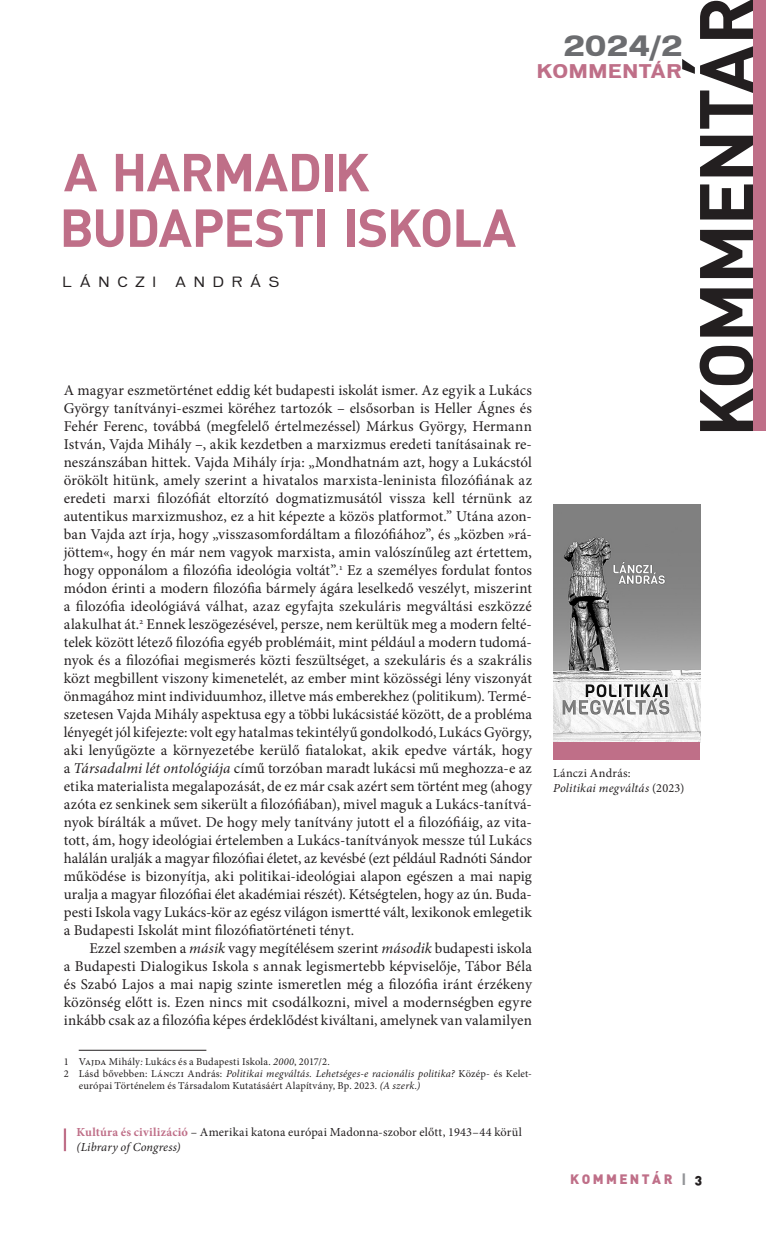
<style>
.page{position:relative;width:766px;height:1234px;background:#fff}
.page>*{position:absolute;margin:0;border:0;box-sizing:border-box;transform-origin:0 0}
._00_-_rovatfej{font:700 74.7px "DIN Alt PFL";letter-spacing:.015em;color:#231f20}
._01_-_főcím{font:700 52.5px/55.5px "DINPFL";letter-spacing:.015em;color:#bf6f88}
._01_-_főcím-2{font:700 26.7px "Vonnes PFL";color:#6c6d70}
._01_-_főcím-3{font:700 18px "Vonnes PFL";letter-spacing:.065em;color:#bf6f88}
._8_-_kenyér_1_---_10_pt{font:15px/18px "Minion Pro";color:#231f20;text-align:justify}
._9_-_kenyér_2_---_10_pt{font:15px/18px "Minion Pro";letter-spacing:.005em;color:#231f20;text-align:justify}
._02_-_szerző{font:13.5px "Vonnes Bk PFL";letter-spacing:.62em;color:#231f20}
.t1{font:13.5px "DIN Alt Blk PFL";letter-spacing:.2em;color:#bf6f88}
._1000_-_képaláírás{font:12.3px/14.7px "Minion Pro";letter-spacing:.015em;color:#231f20}
._1000_-_képaláírás-2{font:italic 12.3px "Minion Pro";letter-spacing:.01em;color:#231f20}
._20_-_lábjegyzet{font:10.5px/12.3px "Minion Pro";letter-spacing:.015em;color:#231f20}
.s1{font-style:italic}
.s2{font-weight:700;color:#bf6f88}
.s3{color:#939598}
.s4{color:#231f20}
</style>
<div class="page">
<div style="left:753px;top:0;width:12px;height:430px;background:#bf6f88"></div>
<hr style="left:79px;top:1049px;width:127px;height:1px;background:#231f20">
<hr style="left:64px;top:1128px;width:2px;height:22px;background:#bf6f88">
<img style="left:553px;top:505px;width:146px;height:237px">
<div style="left:553px;top:742px;width:146px;height:17px;background:#bf6f88"></div>
<p class="_00_-_rovatfej" style="left:677px;top:437px;width:440px;rotate:-90deg">KOMMENTÁR</p>
<p class="_01_-_főcím-2" style="left:563px;top:30px;width:120px">2024/2</p>
<p class="_01_-_főcím-3" style="left:536px;top:60px;width:145px">KOMMENTÁR</p>
<p class="_01_-_főcím" style="left:59px;top:142px;width:456px">A HARMADIK<br>BUDAPESTI ISKOLA</p>
<p class="_02_-_szerző" style="left:63px;top:273px;width:94px">LÁNCZI</p>
<p class="_02_-_szerző" style="left:175px;top:273px;width:105px">ANDRÁS</p>
<p class="_8_-_kenyér_1_---_10_pt" style="left:64px;top:381px;width:470px">A magyar eszmetörténet eddig két budapesti iskolát ismer. Az egyik a Lukács György tanítványi-eszmei köréhez tartozók – elsősorban is Heller Ágnes és Fehér Ferenc, továbbá (megfelelő értelmezéssel) Márkus György, Hermann István, Vajda Mihály –, akik kezdetben a marxizmus eredeti tanításainak re&shy;neszánszában hittek. Vajda Mihály írja: „Mondhatnám azt, hogy a Lukácstól örökölt hitünk, amely szerint a hivatalos marxista-leninista filozófiának az eredeti marxi filozófiát eltorzító dogmatizmusától vissza kell térnünk az autentikus marxizmushoz, ez a hit képezte a közös platformot.” Utána azon&shy;ban Vajda azt írja, hogy „visszasomfordáltam a filozófiához”, és „közben »rá&shy;jöttem«, hogy én már nem vagyok marxista, amin valószínűleg azt értettem, hogy opponálom a filozófia ideológia voltát”.<sup>1</sup> Ez a személyes fordulat fontos módon érinti a modern filozófia bármely ágára leselkedő veszélyt, miszerint a filozófia ideológiává válhat, azaz egyfajta szekuláris megváltási eszközzé alakulhat át.<sup>2</sup> Ennek leszögezésével, persze, nem kerültük meg a modern felté&shy;telek között létező filozófia egyéb problémáit, mint például a modern tudomá&shy;nyok és a filozófiai megismerés közti feszültséget, a szekuláris és a szakrális közt megbillent viszony kimenetelét, az ember mint közösségi lény viszonyát önmagához mint individuumhoz, illetve más emberekhez (politikum). Termé&shy;szetesen Vajda Mihály aspektusa egy a többi lukácsistáé között, de a probléma lényegét jól kifejezte: volt egy hatalmas tekintélyű gondolkodó, Lukács György, aki lenyűgözte a környezetébe kerülő fiatalokat, akik epedve várták, hogy a <span class="s1">Társadalmi lét ontológiája</span> című torzóban maradt lukácsi mű meghozza-e az etika materialista megalapozását, de ez már csak azért sem történt meg (ahogy azóta ez senkinek sem sikerült a filozófiában), mivel maguk a Lukács-tanítvá&shy;nyok bírálták a művet. De hogy mely tanítvány jutott el a filozófiáig, az vita&shy;tott, ám, hogy ideológiai értelemben a Lukács-tanítványok messze túl Lukács halálán uralják a magyar filozófiai életet, az kevésbé (ezt például Radnóti Sándor működése is bizonyítja, aki politikai-ideológiai alapon egészen a mai napig uralja a magyar filozófiai élet akadémiai részét). Kétségtelen, hogy az ún. Buda&shy;pesti Iskola vagy Lukács-kör az egész világon ismertté vált, lexikonok emlegetik a Budapesti Iskolát mint filozófiatörténeti tényt.</p>
<p class="_9_-_kenyér_2_---_10_pt" style="left:64px;top:939px;width:469px;text-indent:26px">Ezzel szemben a <span class="s1">másik</span> vagy megítélésem szerint <span class="s1">második</span> budapesti iskola a Budapesti Dialogikus Iskola s annak legismertebb képviselője, Tábor Béla és Szabó Lajos a mai napig szinte ismeretlen még a filozófia iránt érzékeny közönség előtt is. Ezen nincs mit csodálkozni, mivel a modernségben egyre inkább csak az a filozófia képes érdeklődést kiváltani, amelynek van valamilyen</p>
<p class="_20_-_lábjegyzet" style="left:64px;top:1054px;width:267px">1 Vajda Mihály<span class="s1">:</span> Lukács és a Budapesti Iskola. <span class="s1">2000</span>, 2017/2.</p>
<p class="_20_-_lábjegyzet" style="left:79px;top:1067px;width:454px;text-indent:-15px">2 Lásd bővebben: Lánczi András: <span class="s1">Politikai megváltás. Lehetséges-e racionális politika?</span> Közép- és Kelet&shy;európai Történelem és Társadalom Kutatásáért Alapítvány, Bp. 2023. <span class="s1">(A szerk.)</span></p>
<p class="_1000_-_képaláírás" style="left:77px;top:1124px;width:446px"><span class="s2">Kultúra és civilizáció</span> – Amerikai katona európai Madonna-szobor előtt, 1943–44 körül</p>
<p class="_1000_-_képaláírás-2" style="left:77px;top:1138px;width:105px">(Library of Congress)</p>
<p class="_1000_-_képaláírás" style="left:553px;top:766px;width:132px">Lánczi András:<br><span class="s1">Politikai megváltás</span> (2023)</p>
<p class="t1" style="left:570px;top:1169px;width:133px">KOMMENTÁR <span class="s3">|</span> <span class="s4">3</span></p>
</div>
